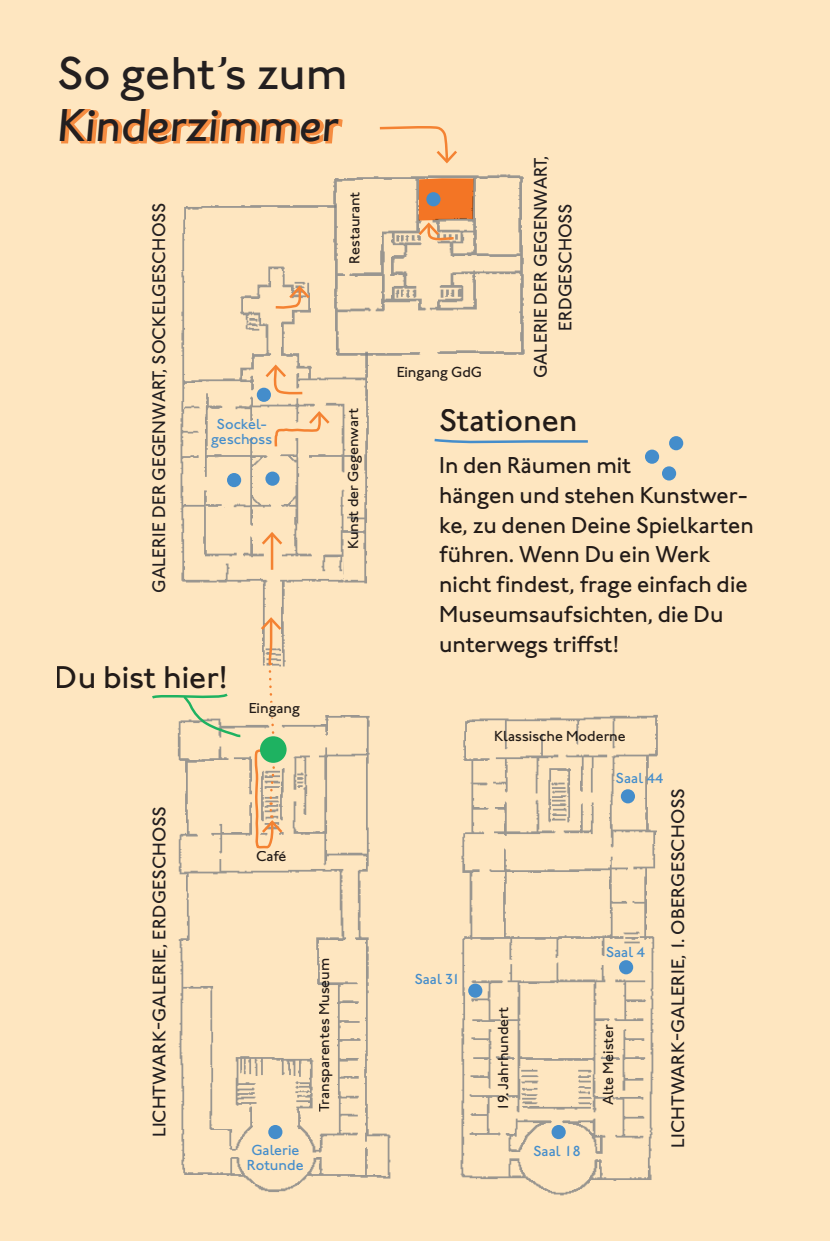
<style>
.page{position:relative;width:830px;height:1241px;background:#fff}
.page>*{position:absolute;margin:0;border:0;box-sizing:border-box;transform-origin:0 0}
.Headline{font:italic 500 47.5px "ITC Johnstonfor HKH";color:#231f20}
.Headline-2{font:500 47.5px "ITC Johnstonfor HKH";letter-spacing:-.005em;color:#231f20}
.t1{font:500 32.5px "ITC Johnstonfor HKH";color:#231f20}
.t2{font:500 23.75px/29.8px "ITC Johnstonfor HKH";color:#231f20}
.Fließtext_7_5_pt{font:500 18.75px/24.5px "ITC Johnstonfor HKH";letter-spacing:.01em;color:#231f20;text-align:center;scale:.96 1}
.Fließtext_7_5_pt-2{font:500 18.75px "ITC Johnstonfor HKH";letter-spacing:.01em;color:#231f20}
.t3{font:500 15px "ITC Johnstonfor HKH";color:#231f20}
.Nachweis_6pt{font:500 15px/15px "ITC Johnstonfor HKH";color:#448dcb}
</style>
<div class="page">
<div style="left:0;top:0;width:829px;height:1240px;background:#fee6c0"></div>
<img style="left:177px;top:715px;width:214px;height:477px">
<img style="left:460px;top:714px;width:198px;height:482px">
<img style="left:180px;top:205px;width:189px;height:457px">
<img style="left:338px;top:555px;width:18px;height:20px">
<img style="left:306px;top:524px;width:4px;height:20px">
<img style="left:314px;top:555px;width:24px;height:20px">
<img style="left:231px;top:397px;width:20px;height:25px">
<img style="left:286px;top:517px;width:20px;height:28px">
<img style="left:210px;top:401px;width:15px;height:9px">
<img style="left:229px;top:495px;width:22px;height:25px">
<img style="left:205px;top:499px;width:20px;height:9px">
<img style="left:201px;top:390px;width:9px;height:20px">
<img style="left:205px;top:449px;width:46px;height:11px">
<img style="left:309px;top:449px;width:46px;height:11px">
<div style="left:661px;top:466px;width:14px;height:14px;background:#448dcb;border-radius:50%"></div>
<div style="left:668px;top:436px;width:15px;height:14px;background:#448dcb;border-radius:50%"></div>
<div style="left:644px;top:449px;width:14px;height:14px;background:#448dcb;border-radius:50%"></div>
<div style="left:481px;top:730px;width:157px;height:21px;background:#fee6c0"></div>
<svg style="left:273px;top:284px;width:39px;height:26px"></svg>
<img style="left:326px;top:174px;width:199px;height:187px">
<svg style="left:415px;top:178px;width:58px;height:63px"></svg>
<div style="left:620px;top:789px;width:14px;height:14px;background:#448dcb;border-radius:50%"></div>
<div style="left:265px;top:471px;width:14px;height:14px;background:#448dcb;border-radius:50%"></div>
<div style="left:257px;top:387px;width:14px;height:15px;background:#448dcb;border-radius:50%"></div>
<div style="left:227px;top:473px;width:14px;height:14px;background:#448dcb;border-radius:50%"></div>
<div style="left:426px;top:192px;width:14px;height:14px;background:#448dcb;border-radius:50%"></div>
<div style="left:618px;top:960px;width:15px;height:14px;background:#448dcb;border-radius:50%"></div>
<div style="left:468px;top:983px;width:14px;height:14px;background:#448dcb;border-radius:50%"></div>
<div style="left:268px;top:1124px;width:14px;height:14px;background:#448dcb;border-radius:50%"></div>
<div style="left:551px;top:1124px;width:14px;height:14px;background:#448dcb;border-radius:50%"></div>
<svg style="left:152px;top:693px;width:91px;height:45px"></svg>
<svg style="left:434px;top:438px;width:154px;height:6px"></svg>
<svg style="left:379px;top:126px;width:78px;height:38px"></svg>
<svg style="left:252px;top:615px;width:33px;height:234px"></svg>
<div style="left:264px;top:702px;width:18px;height:15px;background:#fee6c0;border-radius:50%"></div>
<div style="left:260px;top:736px;width:26px;height:26px;background:#1eb261;border-radius:50%"></div>
<hr style="left:271px;top:533px;width:2px;height:36px;background:#f48232">
<svg style="left:259px;top:530px;width:26px;height:17px"></svg>
<svg style="left:263px;top:362px;width:69px;height:87px"></svg>
<p class="Headline-2" style="left:57px;top:45px;width:292px">So geht’s zum</p>
<p class="Headline" style="left:57px;top:97px;width:283px">Kinderzimmer</p>
<p class="Fließtext_7_5_pt" style="left:147px;top:593px;width:408px;rotate:-90deg">GALERIE DER GEGENWART, SOCKELGESCHOSS</p>
<p class="Nachweis_6pt" style="left:211px;top:416px;width:63px;text-align:center">Sockel&shy;geschoss</p>
<h2 class="t1" style="left:55px;top:658px;width:174px">Du bist hier!</h2>
<p class="t3" style="left:248px;top:699px;width:53px">Eingang</p>
<p class="t3" style="left:345px;top:263px;width:73px;rotate:-90deg">Restaurant</p>
<p class="t3" style="left:344px;top:549px;width:142px;rotate:-90deg">Kunst der Gegenwart</p>
<p class="Fließtext_7_5_pt-2" style="left:148px;top:1136px;width:332px;rotate:-90deg">LICHTWARK-GALERIE, ERDGESCHOSS</p>
<p class="t3" style="left:256px;top:847px;width:32px">Café</p>
<p class="Nachweis_6pt" style="left:247px;top:1142px;width:58px">Galerie<br>Rotunde</p>
<p class="t3" style="left:315px;top:1111px;width:156px;rotate:-90deg">Transparentes Museum</p>
<p class="t3" style="left:396px;top:363px;width:87px">Eingang GdG</p>
<p class="Fließtext_7_5_pt" style="left:528px;top:378px;width:233px;rotate:-90deg">GALERIE DER GEGENWART,<br>ERDGESCHOSS</p>
<h2 class="t1" style="left:438px;top:401px;width:140px">Stationen</h2>
<p class="t2" style="left:439px;top:450px;width:316px">In den Räumen mit<br>hängen und stehen Kunstwer&shy;ke, zu denen Deine Spielkarten führen. Wenn Du ein Werk nicht findest, frage einfach die<br>Museumsaufsichten, die Du unterwegs triffst!</p>
<p class="t3" style="left:494px;top:727px;width:133px">Klassische Moderne</p>
<p class="Nachweis_6pt" style="left:414px;top:970px;width:47px">Saal 31</p>
<p class="t3" style="left:494px;top:1111px;width:106px;rotate:-90deg">19. Jahrhundert</p>
<p class="Nachweis_6pt" style="left:533px;top:1143px;width:49px">Saal 18</p>
<p class="Nachweis_6pt" style="left:615px;top:770px;width:49px">Saal 44</p>
<p class="Nachweis_6pt" style="left:605px;top:944px;width:41px">Saal 4</p>
<p class="t3" style="left:599px;top:1104px;width:82px;rotate:-90deg">Alte Meister</p>
<p class="Fließtext_7_5_pt-2" style="left:666px;top:1147px;width:361px;rotate:-90deg">LICHTWARK-GALERIE, 1. OBERGESCHOSS</p>
</div>
